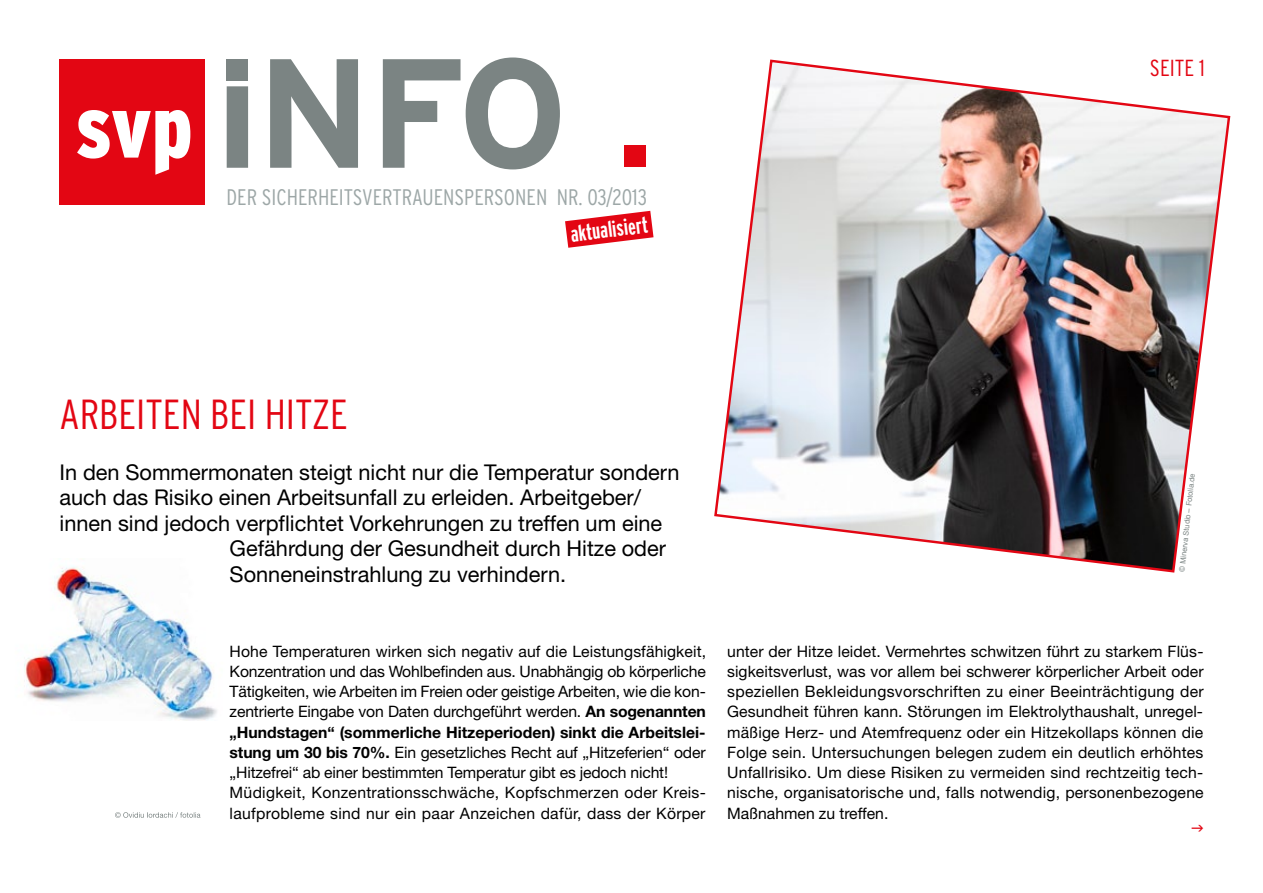
<style>
.page{position:relative;width:1263px;height:893px;background:#fff}
.page>*{position:absolute;margin:0;border:0;box-sizing:border-box;transform-origin:0 0}
.t1{font:300 condensed 42px "Interstate";color:#e30613}
.t2{font:300 condensed 23.25px "Interstate";color:#e30613}
.t3{font:300 condensed 22.5px "Interstate";color:#9da7a7}
.t4{font:700 extra-condensed 22.5px "Interstate";color:#fff}
.t5{font:21.75px "Helvetica Neue LT Pro";color:#000}
.t6{font:15.75px/20.2px "Helvetica Neue LT Pro";letter-spacing:-.01em;color:#000}
.t7{font:7.5px "Arial";color:#7b8483}
.s1{font-weight:700}
</style>
<div class="page">
<img style="left:24px;top:566px;width:193px;height:154px">
<div style="left:59px;top:59px;width:146px;height:146px;background:#e30613"></div>
<svg style="left:77px;top:110px;width:113px;height:65px"></svg>
<svg style="left:227px;top:58px;width:333px;height:111px"></svg>
<div style="left:226px;top:59px;width:22px;height:22px;background:#7b8483"></div>
<div style="left:625px;top:145px;width:21px;height:22px;background:#e30613"></div>
<img style="left:714px;top:59px;width:517px;height:514px">
<svg style="left:115px;top:812px;width:85px;height:6px"></svg>
<svg style="left:565px;top:211px;width:88px;height:37px"></svg>
<h3 class="t3" style="left:226px;top:184px;width:422px">DER SICHERHEITSVERTRAUENSPERSONEN NR. 03/2013</h3>
<h3 class="t4" style="left:569px;top:222px;width:79px;rotate:-7deg">aktualisiert</h3>
<h1 class="t1" style="left:60px;top:391px;width:285px">ARBEITEN BEI HITZE</h1>
<h3 class="t5" style="left:60px;top:459px;width:622px">In den Sommermonaten steigt nicht nur die Temperatur sondern</h3>
<h3 class="t5" style="left:60px;top:484px;width:583px">auch das Risiko einen Arbeitsunfall zu erleiden. Arbeitgeber/</h3>
<h3 class="t5" style="left:60px;top:510px;width:604px">innen sind jedoch verpflichtet Vorkehrungen zu treffen um eine</h3>
<h3 class="t5" style="left:230px;top:535px;width:438px">Gefährdung der Gesundheit durch Hitze oder</h3>
<h3 class="t5" style="left:230px;top:561px;width:338px">Sonneneinstrahlung zu verhindern.</h3>
<h2 class="t2" style="left:1150px;top:55px;width:56px">SEITE 1</h2>
<p class="t7" style="left:1177px;top:571px;width:100px;rotate:-84deg">© Minerva Studio – Fotolia.de</p>
<p class="t6" style="left:230px;top:640px;width:478px">Hohe Temperaturen wirken sich negativ auf die Leistungsfähigkeit, Konzentration und das Wohlbefinden aus. Unabhängig ob körperliche Tätigkeiten, wie Arbeiten im Freien oder geistige Arbeiten, wie die kon&shy;zentrierte Eingabe von Daten durchgeführt werden. <span class="s1">An sogenannten „Hundstagen“ (sommerliche Hitzeperioden) sinkt die Arbeitslei&shy;stung um 30 bis 70%.</span> Ein gesetzliches Recht auf „Hitzeferien“ oder „Hitzefrei“ ab einer bestimmten Temperatur gibt es jedoch nicht!<br>Müdigkeit, Konzentrationsschwäche, Kopfschmerzen oder Kreis&shy;laufprobleme sind nur ein paar Anzeichen dafür, dass der Körper</p>
<p class="t6" style="left:727px;top:640px;width:478px;text-align:justify">unter der Hitze leidet. Vermehrtes schwitzen führt zu starkem Flüs&shy;sigkeitsverlust, was vor allem bei schwerer körperlicher Arbeit oder speziellen Bekleidungsvorschriften zu einer Beeinträchtigung der Gesundheit führen kann. Störungen im Elektrolythaushalt, unregel&shy;mäßige Herz- und Atemfrequenz oder ein Hitzekollaps können die Folge sein. Untersuchungen belegen zudem ein deutlich erhöhtes Unfallrisiko. Um diese Risiken zu vermeiden sind rechtzeitig tech&shy;nische, organisatorische und, falls notwendig, personenbezogene Maßnahmen zu treffen.</p>
</div>
